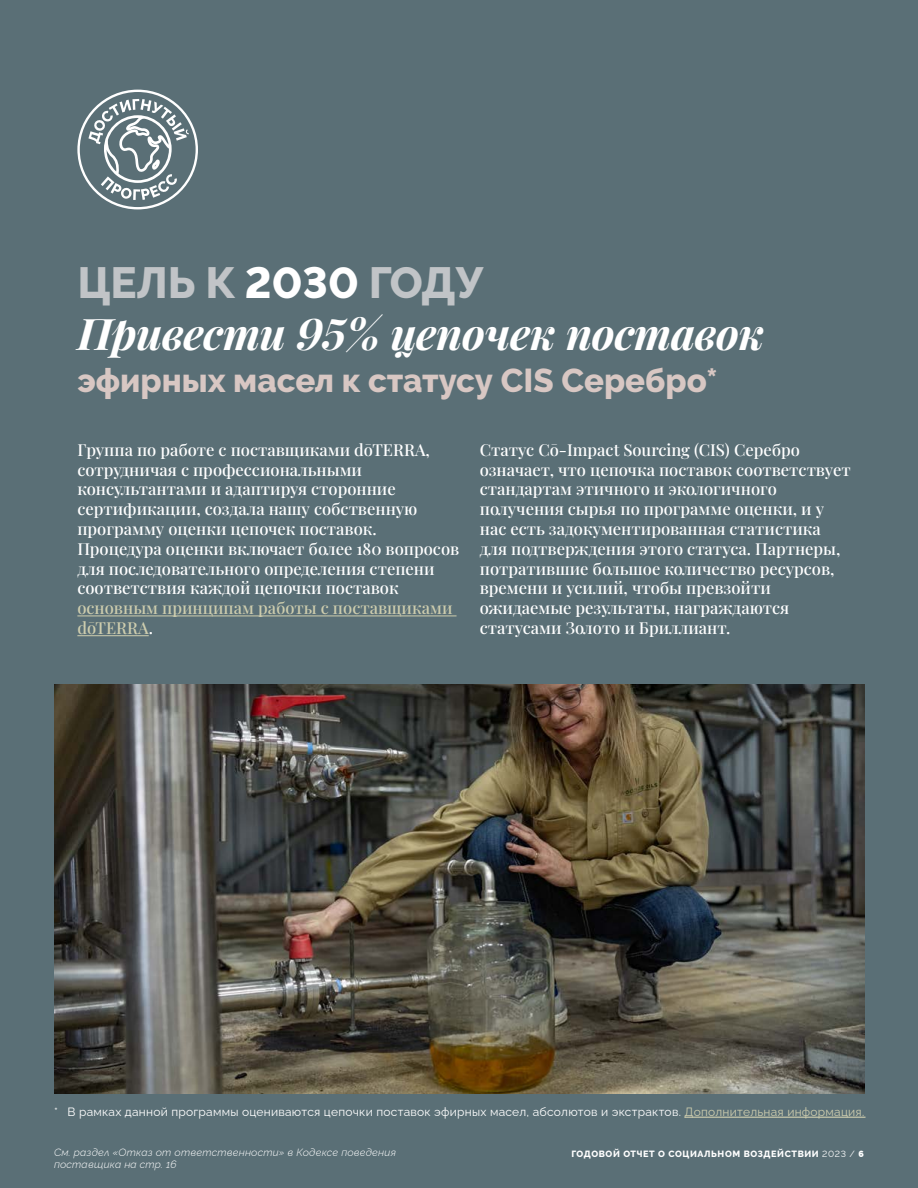
<style>
.page{position:relative;width:918px;height:1188px;background:#5a6f76}
.page>*{position:absolute;margin:0;border:0;box-sizing:border-box;transform-origin:0 0}
.t1{font:italic 43.5px "Playfair Display";letter-spacing:-.01em;color:#fff}
.t2{font:800 43.5px "Raleway";color:#c1c4c7}
.t3{font:800 33px "Raleway";color:#d8c7c3}
.t4{font:16.5px/19.8px "Playfair Display";color:#fff}
.t5{font:16.5px/19.8px "Playfair Display";color:#cecdae}
.t6{font:100 12px "Raleway";letter-spacing:.02em;color:#fff}
.t7{font:italic 100 10.5px/12.6px "Raleway";letter-spacing:.02em;color:#fff}
.t8{font:800 9px "Raleway";letter-spacing:.07em;color:#fff}
.s1{color:#fff}
.s2{color:#cecdae}
.s3{font-weight:100}
</style>
<div class="page">
<hr style="left:77px;top:616px;width:380px;height:1px;background:#cecdae">
<hr style="left:77px;top:635px;width:72px;height:1px;background:#cecdae">
<img style="left:54px;top:684px;width:810px;height:409px">
<hr style="left:684px;top:1117px;width:182px;height:1px;background:#cecdae">
<svg style="left:77px;top:90px;width:121px;height:119px"></svg>
<h1 class="t2" style="left:77px;top:258px;width:408px">ЦЕЛЬ К <span class="s1">2030</span> ГОДУ</h1>
<h1 class="t1" style="left:77px;top:300px;width:689px">Привести 95% цепочек поставок</h1>
<h2 class="t3" style="left:77px;top:362px;width:642px">эфирных масел к статусу CIS Серебро*</h2>
<p class="t4" style="left:77px;top:438px;width:383px">Группа по работе с поставщиками dōTERRA, сотрудничая с профессиональными консультантами и адаптируя сторонние сертификации, создала нашу собственную программу оценки цепочек поставок.<br>Процедура оценки включает более 180 вопросов для последовательного определения степени соответствия каждой цепочки поставок</p>
<p class="t5" style="left:77px;top:597px;width:377px">основным принципам работы с поставщиками dōTERRA<span class="s1">.</span></p>
<p class="t4" style="left:480px;top:438px;width:372px">Статус Cō-Impact Sourcing (CIS) Серебро означает, что цепочка поставок соответствует стандартам этичного и экологичного получения сырья по программе оценки, и у нас есть задокументированная статистика для подтверждения этого статуса. Партнеры, потратившие большое количество ресурсов, времени и усилий, чтобы превзойти ожидаемые результаты, награждаются статусами Золото и Бриллиант.</p>
<p class="t6" style="left:54px;top:1102px;width:812px">* В рамках данной программы оцениваются цепочки поставок эфирных масел, абсолютов и экстрактов. <span class="s2">Дополнительная информация.</span></p>
<p class="t7" style="left:54px;top:1145px;width:344px">См. раздел «Отказ от ответственности» в Кодексе поведения поставщика на стр. 16</p>
<p class="t8" style="left:572px;top:1149px;width:294px">ГОДОВОЙ ОТЧЕТ О СОЦИАЛЬНОМ ВОЗДЕЙСТВИИ <span class="s3">2023 / 6</span></p>
</div>
